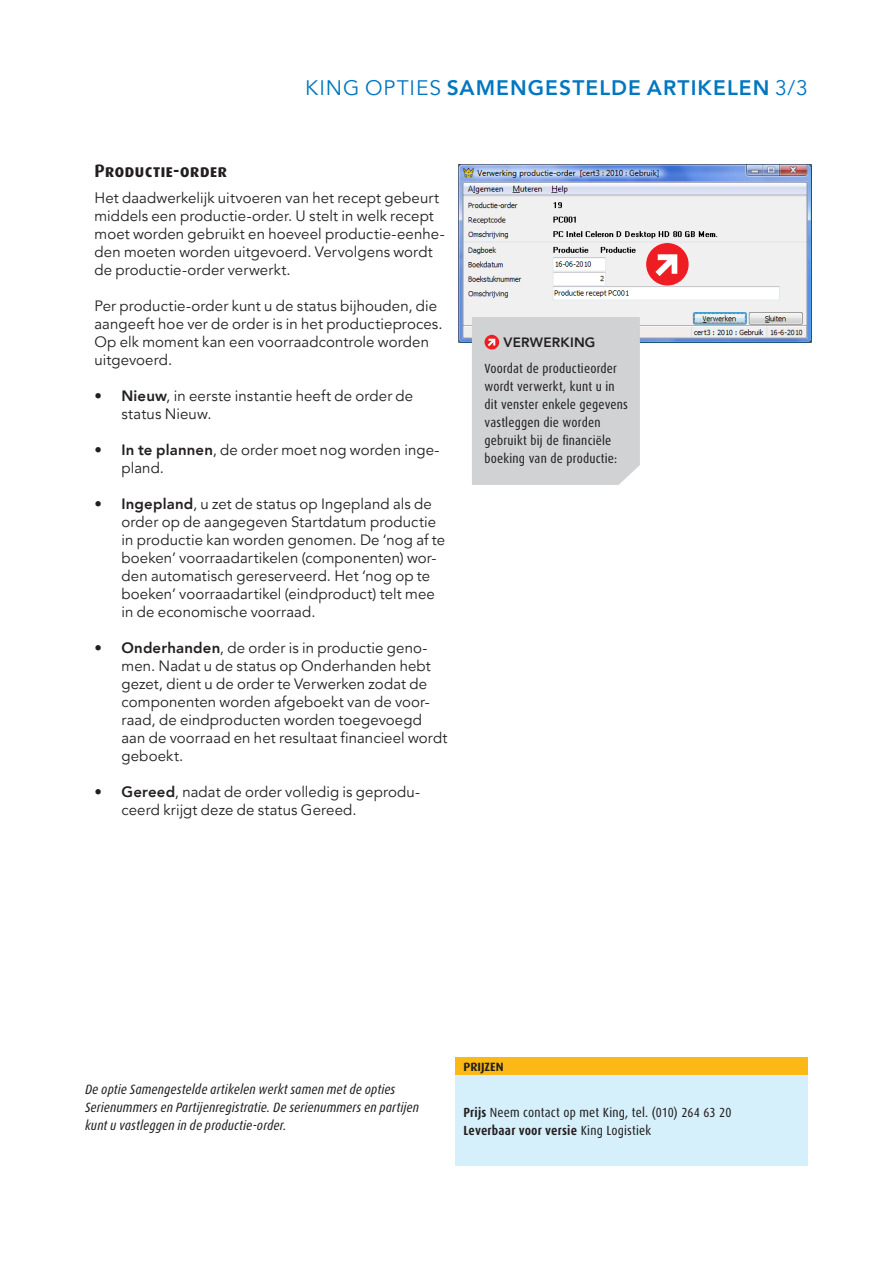
<style>
.page{position:relative;width:893px;height:1263px;background:#fff}
.page>*{position:absolute;margin:0;border:0;box-sizing:border-box;transform-origin:0 0}
.t1{font:800 21px "Avenir LT";letter-spacing:.05em;color:#0077c0}
.Kop2{font:18px "Dax Bold Caps";color:#231f20}
.Subtekst{font:15px/18px "Avenir 45";letter-spacing:.005em;color:#231f20}
.Tiptekst{font:italic 13.5px/18px "Dax Condensed";letter-spacing:.015em;color:#231f20}
.Kop3_Kader{font:800 13.5px "Avenir LT";letter-spacing:.015em;color:#231f20}
.Kadertekst{font:13.2px/18px "Dax Condensed";letter-spacing:.015em;color:#231f20}
.Kadertekst-2{font:700 13.2px "Dax Condensed";letter-spacing:.015em;color:#231f20}
.Hoofdtekst{font:700 12px "Dax";color:#231f20}
.s1{font-family:"Avenir 45";font-weight:400}
.s2{font-family:"Avenir LT";font-weight:800}
.s3{font-weight:700}
.s4{font-weight:400}
</style>
<div class="page">
<img style="left:458px;top:164px;width:353px;height:178px">
<svg style="left:646px;top:243px;width:43px;height:43px"></svg>
<div style="left:455px;top:1058px;width:353px;height:18px;background:#fcb814"></div>
<div style="left:455px;top:1076px;width:353px;height:90px;background:#d6f0fb"></div>
<div style="left:472px;top:317px;width:168px;height:168px;background:#d1d2d4"></div>
<h1 class="t1" style="left:305px;top:75px;width:504px"><span class="s1">KING OPTIES</span> SAMENGESTELDE ARTIKELEN <span class="s1">3/3</span></h1>
<p class="Kop2" style="left:94px;top:160px;width:134px">Productie-order</p>
<p class="Subtekst" style="left:94px;top:189px;width:352px">Het daadwerkelijk uitvoeren van het recept gebeurt middels een productie-order. U stelt in welk recept moet worden gebruikt en hoeveel productie-eenhe&shy;den moeten worden uitgevoerd. Vervolgens wordt de productie-order verwerkt.</p>
<p class="Subtekst" style="left:94px;top:297px;width:350px">Per productie-order kunt u de status bijhouden, die aangeeft hoe ver de order is in het productieproces.<br>Op elk moment kan een voorraadcontrole worden uitgevoerd.</p>
<p class="Subtekst" style="left:122px;top:387px;width:293px;text-indent:-27px"><span class="s2">• Nieuw</span>, in eerste instantie heeft de order de status Nieuw.</p>
<p class="Subtekst" style="left:122px;top:441px;width:320px;text-indent:-27px"><span class="s2">• In te plannen</span>, de order moet nog worden inge&shy;pland.</p>
<p class="Subtekst" style="left:122px;top:495px;width:325px;text-indent:-27px"><span class="s2">• Ingepland</span>, u zet de status op Ingepland als de order op de aangegeven Startdatum productie in productie kan worden genomen. De ‘nog af te boeken’ voorraadartikelen (componenten) wor&shy;den automatisch gereserveerd. Het ‘nog op te boeken’ voorraadartikel (eindproduct) telt mee in de economische voorraad.</p>
<p class="Subtekst" style="left:122px;top:639px;width:327px;text-indent:-27px"><span class="s2">• Onderhanden</span>, de order is in productie geno&shy;men. Nadat u de status op Onderhanden hebt gezet, dient u de order te Verwerken zodat de componenten worden afgeboekt van de voor&shy;raad, de eindproducten worden toegevoegd aan de voorraad en het resultaat financieel wordt geboekt.</p>
<p class="Subtekst" style="left:122px;top:783px;width:300px;text-indent:-27px"><span class="s2">• Gereed</span>, nadat de order volledig is geprodu&shy;ceerd krijgt deze de status Gereed.</p>
<p class="Kop3_Kader" style="left:504px;top:334px;width:93px">VERWERKING</p>
<p class="Kadertekst" style="left:484px;top:360px;width:145px">Voordat de productieorder wordt verwerkt, kunt u in dit venster enkele gegevens vastleggen die worden gebruikt bij de financiële boeking van de productie:</p>
<p class="Tiptekst" style="left:85px;top:1080px;width:336px">De optie Samengestelde artikelen werkt samen met de opties<br>Serienummers en Partijenregistratie. De serienummers en partijen kunt u vastleggen in de productie-order.</p>
<p class="Hoofdtekst" style="left:463px;top:1060px;width:42px">PRIJZEN</p>
<p class="Kadertekst" style="left:463px;top:1103px;width:269px"><span class="s3">Prijs</span> Neem contact op met King, tel. (010) 264 63 20</p>
<p class="Kadertekst-2" style="left:463px;top:1122px;width:189px">Leverbaar voor versie <span class="s4">King Logistiek</span></p>
</div>
